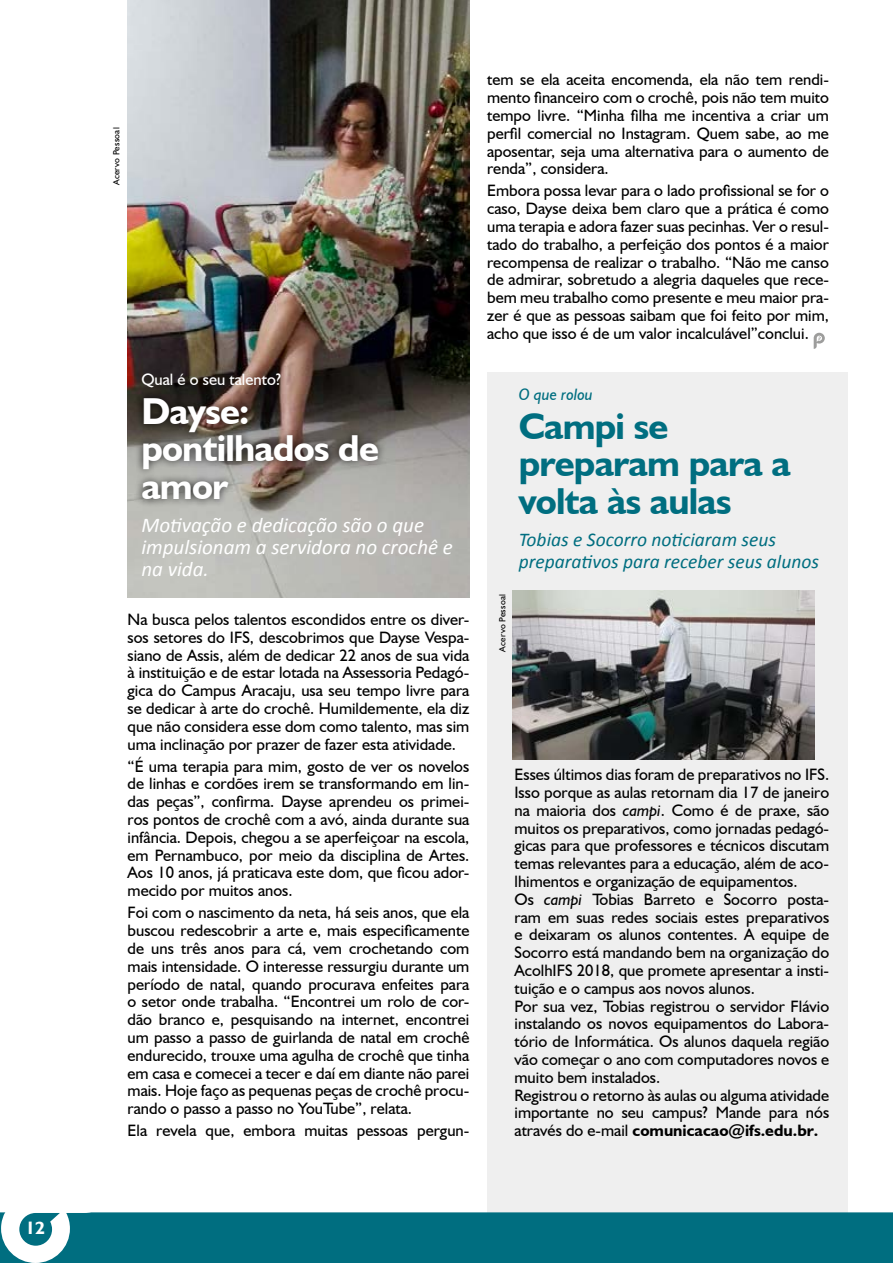
<style>
.page{position:relative;width:893px;height:1263px;background:#fff}
.page>*{position:absolute;margin:0;border:0;box-sizing:border-box;transform-origin:0 0}
.t1{font:700 37.5px/37.5px "Humanist 521 BT";letter-spacing:-.02em;color:#006e80}
.t2{font:700 37.5px/37.5px "Humanist 521 BT";letter-spacing:-.02em;color:#fff}
.t3{font:italic 21px/21.8px "Calibri";color:#fff}
.t4{font:italic 19.5px/21.8px "Calibri";color:#006e80}
.t5{font:700 18px "Humanist 521 BT";color:#fff}
.t6{font:16.5px/17.9px "Humanist 521 BT";color:#000;text-align:justify}
.t7{font:16.5px "Humanist 521 BT";color:#fff}
.t8{font:italic 16.5px "Humanist 521 BT";color:#006e80}
.t9{font:9px "Humanist 521 BT";letter-spacing:.025em;color:#000}
.s1{font-style:italic}
.s2{font-weight:700}
</style>
<div class="page">
<div style="left:487px;top:373px;width:361px;height:853px;background:#efefef"></div>
<div style="left:0;top:1212px;width:893px;height:51px;background:#006e80"></div>
<img style="left:128px;top:0;width:341px;height:597px">
<div style="left:134px;top:390px;width:252px;height:117px;background:#000;opacity:.75"></div>
<svg style="left:814px;top:333px;width:11px;height:16px"></svg>
<img style="left:512px;top:590px;width:302px;height:170px">
<svg style="left:1px;top:1212px;width:103px;height:51px"></svg>
<p class="t5" style="left:26px;top:1216px;width:21px">12</p>
<p class="t9" style="left:111px;top:185px;width:59px;rotate:-90deg">Acervo Pessoal</p>
<p class="t7" style="left:141px;top:369px;width:141px">Qual é o seu talento?</p>
<h1 class="t2" style="left:141px;top:392px;width:239px">Dayse: pontilhados de amor</h1>
<p class="t3" style="left:141px;top:514px;width:313px">Motivação e dedicação são o que impulsionam a servidora no crochê e na vida.</p>
<p class="t6" style="left:128px;top:610px;width:343px">Na busca pelos talentos escondidos entre os diver&shy;sos setores do IFS, descobrimos que Dayse Vespa&shy;siano de Assis, além de dedicar 22 anos de sua vida à instituição e de estar lotada na Assessoria Pedagó&shy;gica do Campus Aracaju, usa seu tempo livre para se dedicar à arte do crochê. Humildemente, ela diz que não considera esse dom como talento, mas sim uma inclinação por prazer de fazer esta atividade.</p>
<p class="t6" style="left:128px;top:757px;width:343px">“É uma terapia para mim, gosto de ver os novelos de linhas e cordões irem se transformando em lin&shy;das peças”, confirma. Dayse aprendeu os primei&shy;ros pontos de crochê com a avó, ainda durante sua infância. Depois, chegou a se aperfeiçoar na escola, em Pernambuco, por meio da disciplina de Artes.<br>Aos 10 anos, já praticava este dom, que ficou ador&shy;mecido por muitos anos.</p>
<p class="t6" style="left:128px;top:903px;width:343px">Foi com o nascimento da neta, há seis anos, que ela buscou redescobrir a arte e, mais especificamente de uns três anos para cá, vem crochetando com mais intensidade. O interesse ressurgiu durante um período de natal, quando procurava enfeites para o setor onde trabalha. “Encontrei um rolo de cor&shy;dão branco e, pesquisando na internet, encontrei um passo a passo de guirlanda de natal em crochê endurecido, trouxe uma agulha de crochê que tinha em casa e comecei a tecer e daí em diante não parei mais. Hoje faço as pequenas peças de crochê procu&shy;rando o passo a passo no YouTube”, relata.</p>
<p class="t6" style="left:128px;top:1121px;width:343px">Ela revela que, embora muitas pessoas pergun-</p>
<p class="t6" style="left:487px;top:70px;width:343px">tem se ela aceita encomenda, ela não tem rendi&shy;mento financeiro com o crochê, pois não tem muito tempo livre. “Minha filha me incentiva a criar um perfil comercial no Instagram. Quem sabe, ao me aposentar, seja uma alternativa para o aumento de renda”, considera.</p>
<p class="t6" style="left:487px;top:182px;width:343px">Embora possa levar para o lado profissional se for o caso, Dayse deixa bem claro que a prática é como uma terapia e adora fazer suas pecinhas. Ver o resul&shy;tado do trabalho, a perfeição dos pontos é a maior recompensa de realizar o trabalho. “Não me canso de admirar, sobretudo a alegria daqueles que rece&shy;bem meu trabalho como presente e meu maior pra&shy;zer é que as pessoas saibam que foi feito por mim, acho que isso é de um valor incalculável”conclui.</p>
<p class="t8" style="left:519px;top:384px;width:76px">O que rolou</p>
<h1 class="t1" style="left:519px;top:406px;width:273px">Campi se preparam para a volta às aulas</h1>
<p class="t9" style="left:497px;top:652px;width:59px;rotate:-90deg">Acervo Pessoal</p>
<p class="t4" style="left:519px;top:528px;width:302px">Tobias e Socorro noticiaram seus preparativos para receber seus alunos</p>
<p class="t6" style="left:514px;top:765px;width:316px;text-align:left">Esses últimos dias foram de preparativos no IFS.<br>Isso porque as aulas retornam dia 17 de janeiro na maioria dos <span class="s1">campi</span>. Como é de praxe, são muitos os preparativos, como jornadas pedagó&shy;gicas para que professores e técnicos discutam temas relevantes para a educação, além de aco&shy;lhimentos e organização de equipamentos.<br>Os <span class="s1">campi</span> Tobias Barreto e Socorro posta&shy;ram em suas redes sociais estes preparativos e deixaram os alunos contentes. A equipe de Socorro está mandando bem na organização do AcolhIFS 2018, que promete apresentar a insti&shy;tuição e o campus aos novos alunos.<br>Por sua vez, Tobias registrou o servidor Flávio instalando os novos equipamentos do Labora&shy;tório de Informática. Os alunos daquela região vão começar o ano com computadores novos e muito bem instalados.<br>Registrou o retorno às aulas ou alguma atividade importante no seu campus? Mande para nós através do e-mail <span class="s2">comunicacao@ifs.edu.br.</span></p>
</div>
